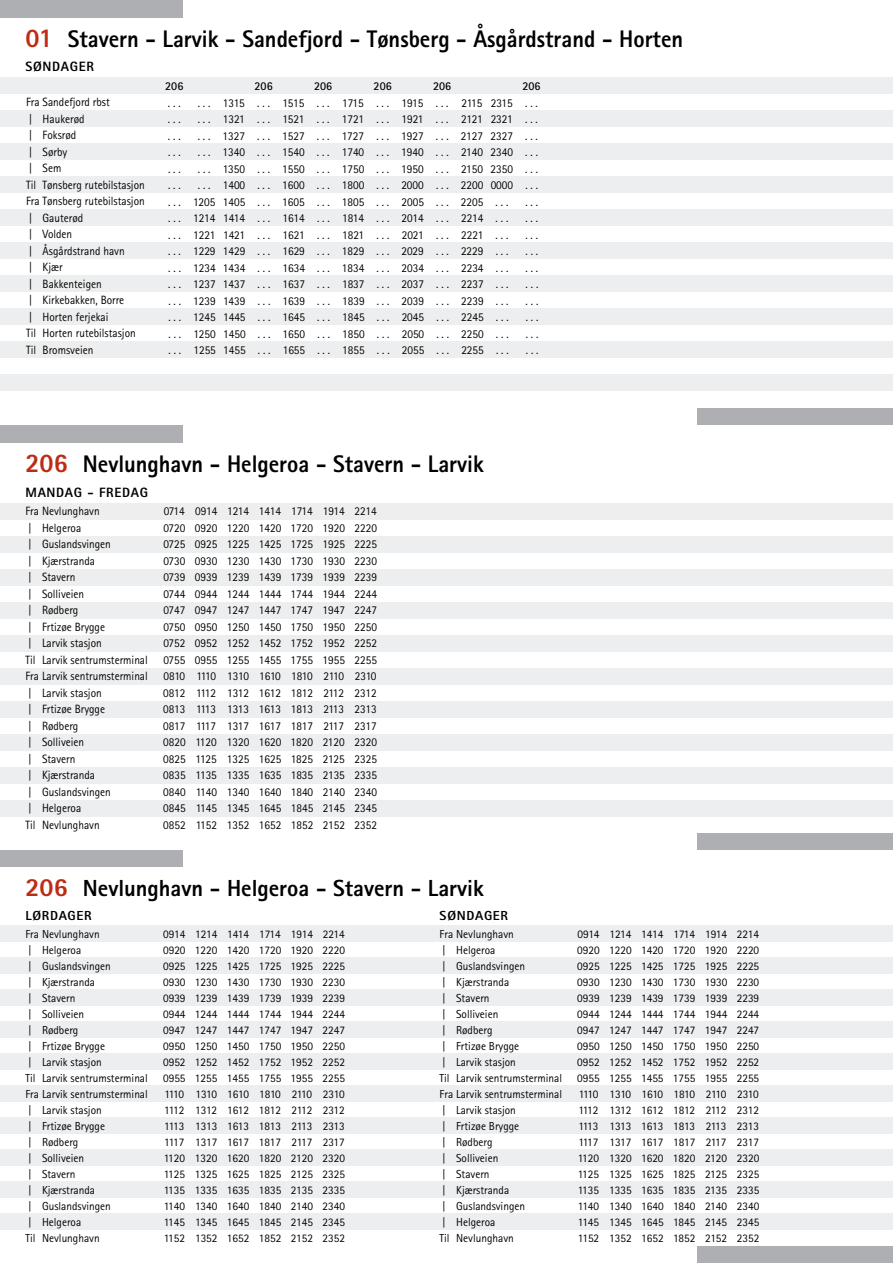
<style>
.page{position:relative;width:893px;height:1263px;background:#fff}
.page>*{position:absolute;margin:0;border:0;box-sizing:border-box;transform-origin:0 0}
.t1{font:800 24px "Rotis Sans Serif";color:#000;scale:.94 1}
.t2{font:800 23.25px "Rotis Sans Serif";color:#000}
.t3{font:800 13.5px "Rotis Sans Serif";letter-spacing:.05em;color:#000}
.t4{font:800 13.05px "Rotis Sans Serif";letter-spacing:.05em;color:#000}
.t5{font:12px/16.5px "Rotis Sans Serif";color:#000;scale:.94 1}
.t6{font:700 12px "Rotis Sans Serif";color:#000;scale:.94 1}
.t7{font:11.7px/16px "Rotis Sans Serif";color:#000}
.s1{font-size:27px;color:#bd2c15}
.s2{font-size:26.25px;color:#bd2c15}
</style>
<div class="page">
<div style="left:0;top:78px;width:893px;height:16px;background:#edeeef"></div>
<div style="left:0;top:111px;width:893px;height:16px;background:#edeeef"></div>
<div style="left:0;top:144px;width:893px;height:16px;background:#edeeef"></div>
<div style="left:0;top:177px;width:893px;height:16px;background:#edeeef"></div>
<div style="left:0;top:210px;width:893px;height:16px;background:#edeeef"></div>
<div style="left:0;top:243px;width:893px;height:16px;background:#edeeef"></div>
<div style="left:0;top:276px;width:893px;height:16px;background:#edeeef"></div>
<div style="left:0;top:309px;width:893px;height:16px;background:#edeeef"></div>
<div style="left:0;top:342px;width:893px;height:16px;background:#edeeef"></div>
<div style="left:0;top:375px;width:893px;height:16px;background:#edeeef"></div>
<div style="left:0;top:0;width:183px;height:17px;background:#aeafb2"></div>
<div style="left:697px;top:408px;width:196px;height:17px;background:#aeafb2"></div>
<div style="left:0;top:503px;width:893px;height:16px;background:#edeeef"></div>
<div style="left:0;top:536px;width:893px;height:16px;background:#edeeef"></div>
<div style="left:0;top:569px;width:893px;height:16px;background:#edeeef"></div>
<div style="left:0;top:602px;width:893px;height:16px;background:#edeeef"></div>
<div style="left:0;top:635px;width:893px;height:16px;background:#edeeef"></div>
<div style="left:0;top:668px;width:893px;height:16px;background:#edeeef"></div>
<div style="left:0;top:701px;width:893px;height:16px;background:#edeeef"></div>
<div style="left:0;top:734px;width:893px;height:16px;background:#edeeef"></div>
<div style="left:0;top:767px;width:893px;height:16px;background:#edeeef"></div>
<div style="left:0;top:800px;width:893px;height:16px;background:#edeeef"></div>
<div style="left:0;top:425px;width:183px;height:17px;background:#aeafb2"></div>
<div style="left:697px;top:833px;width:196px;height:17px;background:#aeafb2"></div>
<div style="left:0;top:926px;width:893px;height:16px;background:#edeeef"></div>
<div style="left:0;top:958px;width:893px;height:16px;background:#edeeef"></div>
<div style="left:0;top:990px;width:893px;height:16px;background:#edeeef"></div>
<div style="left:0;top:1022px;width:893px;height:16px;background:#edeeef"></div>
<div style="left:0;top:1054px;width:893px;height:16px;background:#edeeef"></div>
<div style="left:0;top:1086px;width:893px;height:16px;background:#edeeef"></div>
<div style="left:0;top:1118px;width:893px;height:16px;background:#edeeef"></div>
<div style="left:0;top:1150px;width:893px;height:16px;background:#edeeef"></div>
<div style="left:0;top:1182px;width:893px;height:16px;background:#edeeef"></div>
<div style="left:0;top:1214px;width:893px;height:16px;background:#edeeef"></div>
<div style="left:0;top:850px;width:183px;height:17px;background:#aeafb2"></div>
<div style="left:697px;top:1246px;width:196px;height:17px;background:#aeafb2"></div>
<h1 class="t1" style="left:26px;top:23px;width:701px"><span class="s1">01</span> Stavern - Larvik - Sandefjord - Tønsberg - Åsgårdstrand - Horten</h1>
<p class="t3" style="left:26px;top:58px;width:70px">SØNDAGER</p>
<p class="t6" style="left:165px;top:79px;width:21px">206</p>
<p class="t6" style="left:255px;top:79px;width:21px">206</p>
<p class="t6" style="left:314px;top:79px;width:21px">206</p>
<p class="t6" style="left:374px;top:79px;width:21px">206</p>
<p class="t6" style="left:433px;top:79px;width:21px">206</p>
<p class="t6" style="left:522px;top:79px;width:21px">206</p>
<p class="t5" style="left:168px;top:94px;width:15px">. . .</p>
<p class="t5" style="left:198px;top:94px;width:363px">. . . 1315 . . . 1515 . . . 1715 . . . 1915 . . . 2115 2315 . . .</p>
<p class="t5" style="left:168px;top:111px;width:15px">. . .</p>
<p class="t5" style="left:198px;top:111px;width:363px">. . . 1321 . . . 1521 . . . 1721 . . . 1921 . . . 2121 2321 . . .</p>
<p class="t5" style="left:168px;top:127px;width:15px">. . .</p>
<p class="t5" style="left:198px;top:127px;width:363px">. . . 1327 . . . 1527 . . . 1727 . . . 1927 . . . 2127 2327 . . .</p>
<p class="t5" style="left:168px;top:144px;width:15px">. . .</p>
<p class="t5" style="left:198px;top:144px;width:363px">. . . 1340 . . . 1540 . . . 1740 . . . 1940 . . . 2140 2340 . . .</p>
<p class="t5" style="left:168px;top:160px;width:15px">. . .</p>
<p class="t5" style="left:198px;top:160px;width:363px">. . . 1350 . . . 1550 . . . 1750 . . . 1950 . . . 2150 2350 . . .</p>
<p class="t5" style="left:168px;top:177px;width:15px">. . .</p>
<p class="t5" style="left:26px;top:94px;width:128px">Fra Sandefjord rbst<br>| Haukerød<br>| Foksrød<br>| Sørby<br>| Sem<br>Til Tønsberg rutebilstasjon<br>Fra Tønsberg rutebilstasjon | Gauterød<br>| Volden<br>| Åsgårdstrand havn<br>| Kjær<br>| Bakkenteigen<br>| Kirkebakken, Borre<br>| Horten ferjekai<br>Til Horten rutebilstasjon<br>Til Bromsveien</p>
<p class="t5" style="left:168px;top:177px;width:395px;text-indent:30px">. . . 1400 . . . 1600 . . . 1800 . . . 2000 . . . 2200 0000 . . . . . . 1205 1405 . . . 1605 . . . 1805 . . . 2005 . . . 2205 . . .</p>
<p class="t5" style="left:525px;top:193px;width:15px">. . .</p>
<p class="t5" style="left:168px;top:210px;width:363px">. . . 1214 1414 . . . 1614 . . . 1814 . . . 2014 . . . 2214 . . .</p>
<p class="t5" style="left:525px;top:210px;width:15px">. . .</p>
<p class="t5" style="left:168px;top:226px;width:363px">. . . 1221 1421 . . . 1621 . . . 1821 . . . 2021 . . . 2221 . . .</p>
<p class="t5" style="left:525px;top:226px;width:15px">. . .</p>
<p class="t5" style="left:168px;top:243px;width:363px">. . . 1229 1429 . . . 1629 . . . 1829 . . . 2029 . . . 2229 . . .</p>
<p class="t5" style="left:525px;top:243px;width:15px">. . .</p>
<p class="t5" style="left:168px;top:259px;width:363px">. . . 1234 1434 . . . 1634 . . . 1834 . . . 2034 . . . 2234 . . .</p>
<p class="t5" style="left:525px;top:259px;width:15px">. . .</p>
<p class="t5" style="left:168px;top:276px;width:363px">. . . 1237 1437 . . . 1637 . . . 1837 . . . 2037 . . . 2237 . . .</p>
<p class="t5" style="left:526px;top:276px;width:15px">. . .</p>
<p class="t5" style="left:168px;top:292px;width:363px">. . . 1239 1439 . . . 1639 . . . 1839 . . . 2039 . . . 2239 . . .</p>
<p class="t5" style="left:526px;top:292px;width:15px">. . .</p>
<p class="t5" style="left:168px;top:309px;width:363px">. . . 1245 1445 . . . 1645 . . . 1845 . . . 2045 . . . 2245 . . .</p>
<p class="t5" style="left:526px;top:309px;width:15px">. . .</p>
<p class="t5" style="left:168px;top:325px;width:363px">. . . 1250 1450 . . . 1650 . . . 1850 . . . 2050 . . . 2250 . . .</p>
<p class="t5" style="left:526px;top:325px;width:15px">. . .</p>
<p class="t5" style="left:169px;top:342px;width:363px">. . . 1255 1455 . . . 1655 . . . 1855 . . . 2055 . . . 2255 . . .</p>
<p class="t5" style="left:526px;top:342px;width:15px">. . .</p>
<h1 class="t1" style="left:26px;top:448px;width:489px"><span class="s1">206</span> Nevlunghavn - Helgeroa - Stavern - Larvik</h1>
<p class="t3" style="left:26px;top:483px;width:124px">MANDAG - FREDAG</p>
<p class="t5" style="left:26px;top:503px;width:132px">Fra Nevlunghavn<br>| Helgeroa<br>| Guslandsvingen<br>| Kjærstranda<br>| Stavern<br>| Solliveien<br>| Rødberg<br>| Frtizøe Brygge<br>| Larvik stasjon<br>Til Larvik sentrumsterminal<br>Fra Larvik sentrumsterminal | Larvik stasjon<br>| Frtizøe Brygge<br>| Rødberg<br>| Solliveien<br>| Stavern<br>| Kjærstranda<br>| Guslandsvingen<br>| Helgeroa<br>Til Nevlunghavn</p>
<p class="t5" style="left:163px;top:503px;width:229px;text-align:justify">0714 0914 1214 1414 1714 1914 2214<br>0720 0920 1220 1420 1720 1920 2220<br>0725 0925 1225 1425 1725 1925 2225<br>0730 0930 1230 1430 1730 1930 2230<br>0739 0939 1239 1439 1739 1939 2239<br>0744 0944 1244 1444 1744 1944 2244<br>0747 0947 1247 1447 1747 1947 2247<br>0750 0950 1250 1450 1750 1950 2250<br>0752 0952 1252 1452 1752 1952 2252<br>0755 0955 1255 1455 1755 1955 2255<br>0810 1110 1310 1610 1810 2110 2310<br>0812 1112 1312 1612 1812 2112 2312<br>0813 1113 1313 1613 1813 2113 2313<br>0817 1117 1317 1617 1817 2117 2317<br>0820 1120 1320 1620 1820 2120 2320<br>0825 1125 1325 1625 1825 2125 2325<br>0835 1135 1335 1635 1835 2135 2335<br>0840 1140 1340 1640 1840 2140 2340<br>0845 1145 1345 1645 1845 2145 2345<br>0852 1152 1352 1652 1852 2152 2352</p>
<h2 class="t2" style="left:26px;top:873px;width:460px"><span class="s2">206</span> Nevlunghavn - Helgeroa - Stavern - Larvik</h2>
<p class="t4" style="left:26px;top:907px;width:68px">LØRDAGER</p>
<p class="t4" style="left:440px;top:907px;width:70px">SØNDAGER</p>
<p class="t7" style="left:26px;top:926px;width:124px">Fra Nevlunghavn<br>| Helgeroa<br>| Guslandsvingen<br>| Kjærstranda<br>| Stavern<br>| Solliveien<br>| Rødberg<br>| Frtizøe Brygge<br>| Larvik stasjon<br>Til Larvik sentrumsterminal<br>Fra Larvik sentrumsterminal | Larvik stasjon<br>| Frtizøe Brygge<br>| Rødberg<br>| Solliveien<br>| Stavern<br>| Kjærstranda<br>| Guslandsvingen<br>| Helgeroa<br>Til Nevlunghavn</p>
<p class="t7" style="left:440px;top:926px;width:124px">Fra Nevlunghavn<br>| Helgeroa<br>| Guslandsvingen<br>| Kjærstranda<br>| Stavern<br>| Solliveien<br>| Rødberg<br>| Frtizøe Brygge<br>| Larvik stasjon<br>Til Larvik sentrumsterminal<br>Fra Larvik sentrumsterminal | Larvik stasjon<br>| Frtizøe Brygge<br>| Rødberg<br>| Solliveien<br>| Stavern<br>| Kjærstranda<br>| Guslandsvingen<br>| Helgeroa<br>Til Nevlunghavn</p>
<p class="t7" style="left:163px;top:926px;width:184px;text-align:justify">0914 1214 1414 1714 1914 2214<br>0920 1220 1420 1720 1920 2220<br>0925 1225 1425 1725 1925 2225<br>0930 1230 1430 1730 1930 2230<br>0939 1239 1439 1739 1939 2239<br>0944 1244 1444 1744 1944 2244<br>0947 1247 1447 1747 1947 2247<br>0950 1250 1450 1750 1950 2250<br>0952 1252 1452 1752 1952 2252<br>0955 1255 1455 1755 1955 2255<br>1110 1310 1610 1810 2110 2310<br>1112 1312 1612 1812 2112 2312<br>1113 1313 1613 1813 2113 2313<br>1117 1317 1617 1817 2117 2317<br>1120 1320 1620 1820 2120 2320<br>1125 1325 1625 1825 2125 2325<br>1135 1335 1635 1835 2135 2335<br>1140 1340 1640 1840 2140 2340<br>1145 1345 1645 1845 2145 2345<br>1152 1352 1652 1852 2152 2352</p>
<p class="t7" style="left:577px;top:926px;width:184px;text-align:justify">0914 1214 1414 1714 1914 2214<br>0920 1220 1420 1720 1920 2220<br>0925 1225 1425 1725 1925 2225<br>0930 1230 1430 1730 1930 2230<br>0939 1239 1439 1739 1939 2239<br>0944 1244 1444 1744 1944 2244<br>0947 1247 1447 1747 1947 2247<br>0950 1250 1450 1750 1950 2250<br>0952 1252 1452 1752 1952 2252<br>0955 1255 1455 1755 1955 2255<br>1110 1310 1610 1810 2110 2310<br>1112 1312 1612 1812 2112 2312<br>1113 1313 1613 1813 2113 2313<br>1117 1317 1617 1817 2117 2317<br>1120 1320 1620 1820 2120 2320<br>1125 1325 1625 1825 2125 2325<br>1135 1335 1635 1835 2135 2335<br>1140 1340 1640 1840 2140 2340<br>1145 1345 1645 1845 2145 2345<br>1152 1352 1652 1852 2152 2352</p>
</div>
